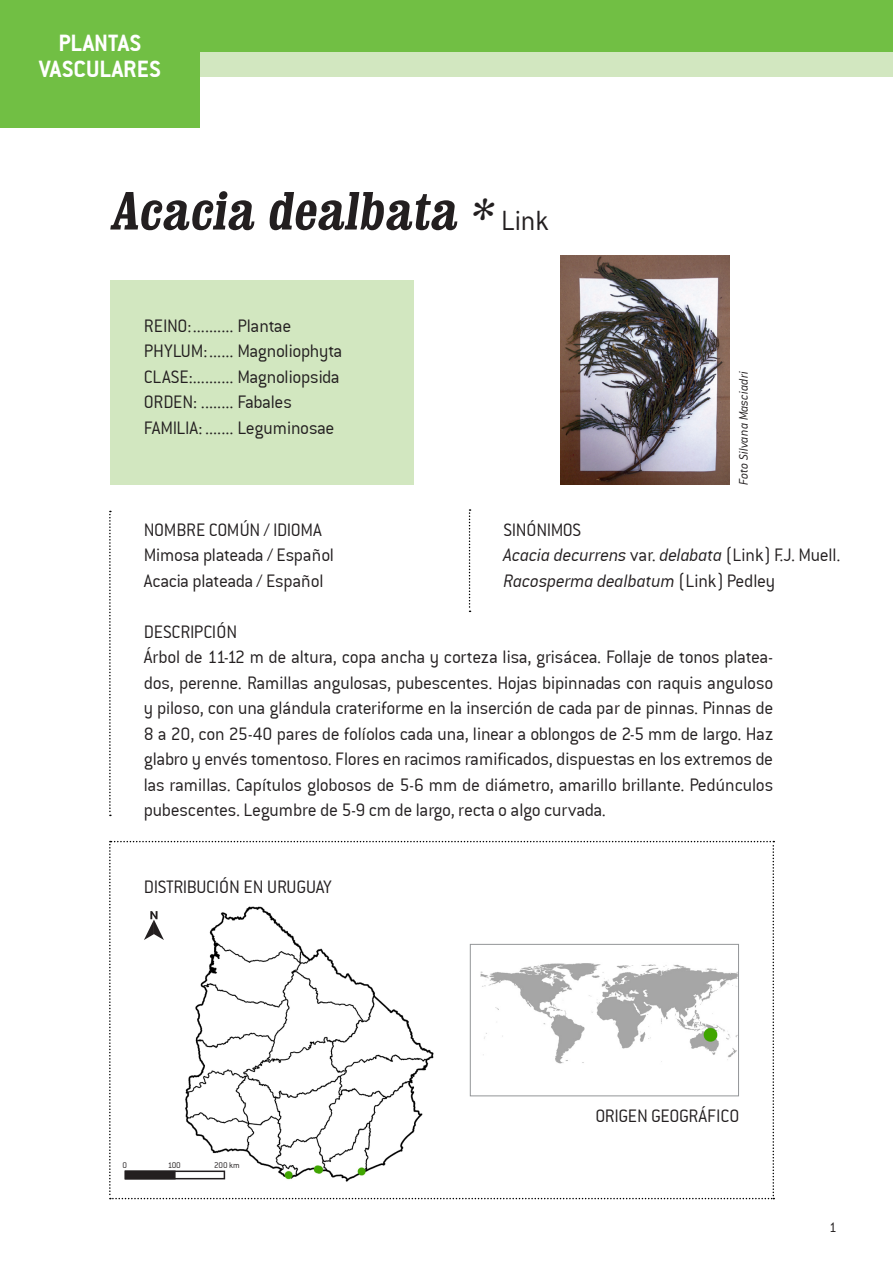
<style>
.page{position:relative;width:893px;height:1263px;background:#fff}
.page>*{position:absolute;margin:0;border:0;box-sizing:border-box;transform-origin:0 0}
.t1{font:700 condensed 54px "Clarendon";color:#231f20}
.t2{font:25.5px "Conduit ITCTT Bold";color:#fff}
.texto_justificado_co{font:19.5px/25.5px "Conduit ITCTT Light";letter-spacing:-.015em;color:#231f20;text-align:justify}
.texto_sobre_fondo_de{font:19.5px "Conduit ITCTT Light";letter-spacing:-.015em;color:#231f20}
.texto_comun_13_17{font:italic 19.5px "Conduit ITCTT Light";letter-spacing:-.01em;color:#231f20}
.texto_comun_13_17-2{font:19.5px "Conduit ITCTT Light";letter-spacing:-.015em;color:#231f20}
.t3{font:15px "Conduit ITCTT Light";color:#231f20}
.t4{font:italic 13.5px "Conduit ITCTT Light";color:#231f20}
.texto_comun_13_17-3{font:9px "Conduit ITCTT Light";color:#231f20}
.s1{font-size:45px}
.s2{font-family:"Conduit ITCTT Light";font-weight:400;font-stretch:normal;font-size:30px}
.s3{font-style:normal}
</style>
<div class="page">
<div style="left:110px;top:280px;width:304px;height:204px;background:#d2e7c0"></div>
<div style="left:0;top:51px;width:893px;height:26px;background:#d2e7c0"></div>
<div style="left:0;top:0;width:893px;height:51px;background:#71bf44"></div>
<div style="left:0;top:0;width:200px;height:128px;background:#71bf44"></div>
<svg style="left:109px;top:511px;width:2px;height:305px"></svg>
<svg style="left:469px;top:509px;width:2px;height:103px"></svg>
<svg style="left:109px;top:841px;width:665px;height:358px"></svg>
<div style="left:125px;top:1170px;width:51px;height:9px;background:#231f20;border:2px solid #231f20"></div>
<div style="left:125px;top:1170px;width:100px;height:9px;border:2px solid #231f20"></div>
<img style="left:561px;top:255px;width:169px;height:230px">
<p class="t2" style="left:59px;top:28px;width:84px">PLANTAS</p>
<p class="t2" style="left:39px;top:54px;width:123px">VASCULARES</p>
<p class="t1" style="left:110px;top:177px;width:441px">Acacia dealbata <span class="s1">*</span> <span class="s2">L i n k</span></p>
<p class="texto_sobre_fondo_de" style="left:144px;top:315px;width:149px">REINO:.......... Plantae</p>
<p class="texto_sobre_fondo_de" style="left:144px;top:340px;width:200px">PHYLUM:...... Magnoliophyta</p>
<p class="texto_sobre_fondo_de" style="left:144px;top:366px;width:197px">CLASE:.......... Magnoliopsida</p>
<p class="texto_sobre_fondo_de" style="left:144px;top:391px;width:150px">ORDEN: ........ Fabales</p>
<p class="texto_sobre_fondo_de" style="left:144px;top:417px;width:192px">FAMILIA: ....... Leguminosae</p>
<p class="t4" style="left:736px;top:485px;width:115px;rotate:-90deg">Foto Silvana Masciadri</p>
<p class="texto_justificado_co" style="left:144px;top:517px;width:179px">NOMBRE COMÚN / IDIOMA</p>
<p class="texto_justificado_co" style="left:144px;top:542px;width:192px">Mimosa plateada / Español</p>
<p class="texto_justificado_co" style="left:144px;top:568px;width:181px">Acacia plateada / Español</p>
<p class="texto_comun_13_17-2" style="left:504px;top:519px;width:79px">SINÓNIMOS</p>
<p class="texto_comun_13_17" style="left:504px;top:544px;width:338px">Acacia decurrens <span class="s3">var.</span> delabata <span class="s3">(Link) F.J. Muell.</span></p>
<p class="texto_comun_13_17" style="left:504px;top:570px;width:273px">Racosperma dealbatum <span class="s3">(Link) Pedley</span></p>
<p class="texto_comun_13_17-2" style="left:144px;top:621px;width:95px">DESCRIPCIÓN</p>
<p class="texto_justificado_co" style="left:144px;top:644px;width:631px">Árbol de 11-12 m de altura, copa ancha y corteza lisa, grisácea. Follaje de tonos platea&shy;dos, perenne. Ramillas angulosas, pubescentes. Hojas bipinnadas con raquis anguloso y piloso, con una glándula crateriforme en la inserción de cada par de pinnas. Pinnas de 8 a 20, con 25-40 pares de folíolos cada una, linear a oblongos de 2-5 mm de largo. Haz glabro y envés tomentoso. Flores en racimos ramificados, dispuestas en los extremos de las ramillas. Capítulos globosos de 5-6 mm de diámetro, amarillo brillante. Pedúnculos pubescentes. Legumbre de 5-9 cm de largo, recta o algo curvada.</p>
<p class="texto_comun_13_17-2" style="left:144px;top:876px;width:190px">DISTRIBUCIÓN EN URUGUAY</p>
<p class="texto_comun_13_17-3" style="left:122px;top:1160px;width:6px">0</p>
<p class="texto_comun_13_17-3" style="left:168px;top:1160px;width:15px">100</p>
<p class="texto_comun_13_17-3" style="left:214px;top:1160px;width:27px">200 km</p>
<p class="texto_comun_13_17-2" style="left:595px;top:1105px;width:145px">ORIGEN GEOGRÁFICO</p>
<p class="t3" style="left:829px;top:1219px;width:9px">1</p>
</div>
